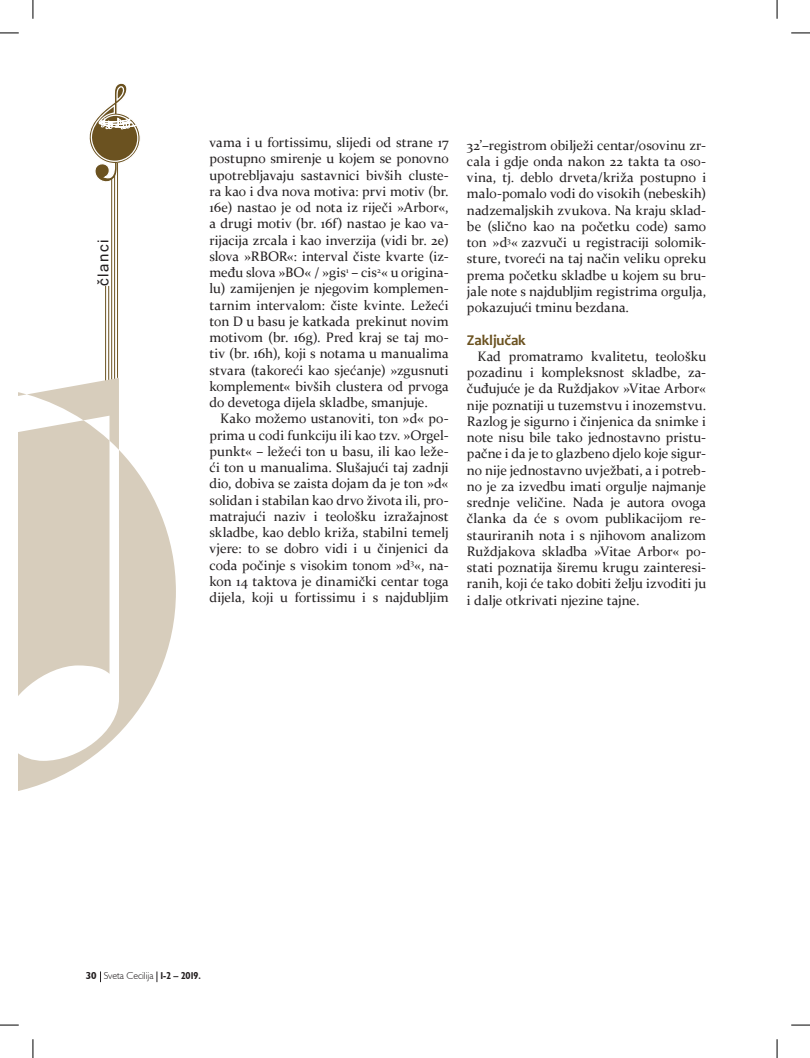
<style>
.page{position:relative;width:810px;height:1058px;background:#fff}
.page>*{position:absolute;margin:0;border:0;box-sizing:border-box;transform-origin:0 0}
.t1{font:700 15px "Candara";letter-spacing:-.01em;color:#6b5220}
.t2{font:15px "Microsoft Sans Serif";letter-spacing:.1em;color:#231f20}
.t3{font:13.75px/16.2px "Constantia";letter-spacing:-.005em;color:#231f20;text-align:justify}
.t4{font:300 10px "Humanist 521 BT";color:#231f20}
.s1{font-weight:700}
.s2{font-weight:700;font-stretch:condensed}
</style>
<div class="page">
<svg style="left:89px;top:83px;width:51px;height:104px"></svg>
<hr style="left:114px;top:176px;width:1px;height:208px;background:#6b5220">
<hr style="left:117px;top:163px;width:1px;height:215px;background:#6b5220">
<hr style="left:111px;top:178px;width:1px;height:208px;background:#6b5220">
<hr style="left:109px;top:286px;width:1px;height:96px;background:#6b5220">
<hr style="left:105px;top:286px;width:1px;height:96px;background:#6b5220">
<svg style="left:19px;top:450px;width:157px;height:341px"></svg>
<svg style="left:19px;top:378px;width:100px;height:340px"></svg>
<svg style="left:0;top:32px;width:19px;height:2px"></svg>
<svg style="left:791px;top:32px;width:19px;height:2px"></svg>
<svg style="left:0;top:1024px;width:19px;height:2px"></svg>
<svg style="left:791px;top:1024px;width:19px;height:2px"></svg>
<svg style="left:32px;top:0;width:2px;height:19px"></svg>
<svg style="left:32px;top:1039px;width:2px;height:19px"></svg>
<svg style="left:776px;top:0;width:2px;height:19px"></svg>
<svg style="left:776px;top:1039px;width:2px;height:19px"></svg>
<p class="t2" style="left:95px;top:286px;width:48px;rotate:-90deg">članci</p>
<p class="t3" style="left:210px;top:136px;width:241px">vama i u fortissimu, slijedi od strane 17 postupno smirenje u kojem se ponovno upotrebljavaju sastavnici bivših cluste&shy;ra kao i dva nova motiva: prvi motiv (br.<br>16e) nastao je od nota iz riječi »Arbor«, a drugi motiv (br. 16f) nastao je kao va&shy;rijacija zrcala i kao inverzija (vidi br. 2e) slova »RBOR«: interval čiste kvarte (iz&shy;među slova »BO« / »gis<sup>1</sup> – cis<sup>2</sup>« u origina&shy;lu) zamijenjen je njegovim komplemen&shy;tarnim intervalom: čiste kvinte. Ležeći ton D u basu je katkada prekinut novim motivom (br. 16g). Pred kraj se taj mo&shy;tiv (br. 16h), koji s notama u manualima stvara (takoreći kao sjećanje) »zgusnuti komplement« bivših clustera od prvoga do devetoga dijela skladbe, smanjuje.</p>
<p class="t3" style="left:210px;top:412px;width:241px;text-indent:11px">Kako možemo ustanoviti, ton »d« po&shy;prima u codi funkciju ili kao tzv. »Orgel&shy;punkt« – ležeći ton u basu, ili kao leže&shy;ći ton u manualima. Slušajući taj zadnji dio, dobiva se zaista dojam da je ton »d« solidan i stabilan kao drvo života ili, pro&shy;matrajući naziv i teološku izražajnost skladbe, kao deblo križa, stabilni temelj vjere: to se dobro vidi i u činjenici da coda počinje s visokim tonom »d<sup>3</sup>«, na&shy;kon 14 taktova je dinamički centar toga dijela, koji u fortissimu i s najdubljim</p>
<p class="t3" style="left:467px;top:138px;width:241px">32’–registrom obilježi centar/osovinu zr&shy;cala i gdje onda nakon 22 takta ta oso&shy;vina, tj. deblo drveta/križa postupno i malo-pomalo vodi do visokih (nebeskih) nadzemaljskih zvukova. Na kraju sklad&shy;be (slično kao na početku code) samo ton »d<sup>3</sup>« zazvuči u registraciji solomik&shy;sture, tvoreći na taj način veliku opreku prema početku skladbe u kojem su bru&shy;jale note s najdubljim registrima orgulja, pokazujući tminu bezdana.</p>
<p class="t1" style="left:467px;top:334px;width:60px">Zaključak</p>
<p class="t3" style="left:467px;top:349px;width:241px;text-indent:11px">Kad promatramo kvalitetu, teološku pozadinu i kompleksnost skladbe, za&shy;čuđujuće je da Ruždjakov »Vitae Arbor« nije poznatiji u tuzemstvu i inozemstvu.<br>Razlog je sigurno i činjenica da snimke i note nisu bile tako jednostavno pristu&shy;pačne i da je to glazbeno djelo koje sigur&shy;no nije jednostavno uvježbati, a i potreb&shy;no je za izvedbu imati orgulje najmanje srednje veličine. Nada je autora ovoga članka da će s ovom publikacijom re&shy;stauriranih nota i s njihovom analizom Ruždjakova skladba »Vitae Arbor« po&shy;stati poznatija širemu krugu zainteresi&shy;ranih, koji će tako dobiti želju izvoditi ju i dalje otkrivati njezine tajne.</p>
<p class="t4" style="left:86px;top:970px;width:117px"><span class="s1">30</span> Sveta Cecilija <span class="s2">1-2 – 2019.</span></p>
</div>
